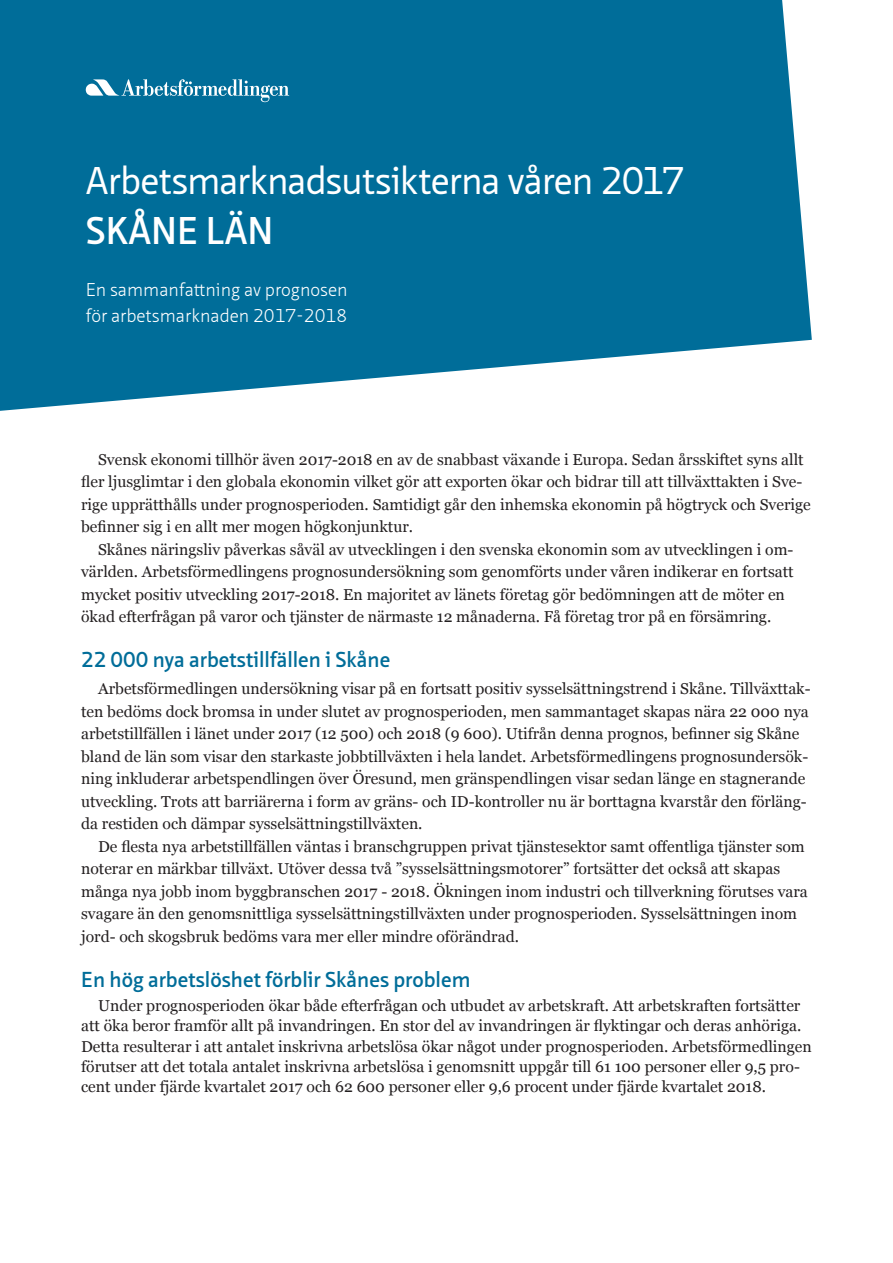
<style>
.page{position:relative;width:893px;height:1263px;background:#fff}
.page>*{position:absolute;margin:0;border:0;box-sizing:border-box;transform-origin:0 0}
.t1{font:37.5px "Neue Sans Pro";letter-spacing:-.025em;color:#fff}
.t2{font:600 37.5px "Neue Sans Pro";color:#fff}
.t3{font:600 21px "Neue Sans Pro";color:#006d99}
.t4{font:300 18px/25.5px "Neue Sans Pro";color:#fff}
.t5{font:15.75px/22.5px "Georgia";color:#231f20}
</style>
<div class="page">
<svg style="left:0;top:0;width:812px;height:411px;fill:#006d99"></svg>
<svg style="left:86px;top:79px;width:203px;height:23px"></svg>
<h1 class="t1" style="left:86px;top:157px;width:600px">Arbetsmarknadsutsikterna våren 2017</h1>
<h1 class="t2" style="left:86px;top:206px;width:189px">SKÅNE LÄN</h1>
<p class="t4" style="left:86px;top:277px;width:263px">En sammanfattning av prognosen för arbetsmarknaden 2017-2018</p>
<p class="t5" style="left:81px;top:448px;width:731px;text-indent:17px">Svensk ekonomi tillhör även 2017-2018 en av de snabbast växande i Europa. Sedan årsskiftet syns allt fler ljusglimtar i den globala ekonomin vilket gör att exporten ökar och bidrar till att tillväxttakten i Sve&shy;rige upprätthålls under prognosperioden. Samtidigt går den inhemska ekonomin på högtryck och Sverige befinner sig i en allt mer mogen högkonjunktur.</p>
<p class="t5" style="left:81px;top:538px;width:714px;text-indent:17px">Skånes näringsliv påverkas såväl av utvecklingen i den svenska ekonomin som av utvecklingen i om&shy;världen. Arbetsförmedlingens prognosundersökning som genomförts under våren indikerar en fortsatt mycket positiv utveckling 2017-2018. En majoritet av länets företag gör bedömningen att de möter en ökad efterfrågan på varor och tjänster de närmaste 12 månaderna. Få företag tror på en försämring.</p>
<h2 class="t3" style="left:81px;top:646px;width:311px">22 000 nya arbetstillfällen i Skåne</h2>
<p class="t5" style="left:81px;top:678px;width:731px;text-indent:17px">Arbetsförmedlingen undersökning visar på en fortsatt positiv sysselsättningstrend i Skåne. Tillväxttak&shy;ten bedöms dock bromsa in under slutet av prognosperioden, men sammantaget skapas nära 22 000 nya arbetstillfällen i länet under 2017 (12 500) och 2018 (9 600). Utifrån denna prognos, befinner sig Skåne bland de län som visar den starkaste jobbtillväxten i hela landet. Arbetsförmedlingens prognosundersök&shy;ning inkluderar arbetspendlingen över Öresund, men gränspendlingen visar sedan länge en stagnerande utveckling. Trots att barriärerna i form av gräns- och ID-kontroller nu är borttagna kvarstår den förläng&shy;da restiden och dämpar sysselsättningstillväxten.</p>
<p class="t5" style="left:81px;top:835px;width:728px;text-indent:17px">De flesta nya arbetstillfällen väntas i branschgruppen privat tjänstesektor samt offentliga tjänster som noterar en märkbar tillväxt. Utöver dessa två ”sysselsättningsmotorer” fortsätter det också att skapas många nya jobb inom byggbranschen 2017 - 2018. Ökningen inom industri och tillverkning förutses vara svagare än den genomsnittliga sysselsättningstillväxten under prognosperioden. Sysselsättningen inom jord- och skogsbruk bedöms vara mer eller mindre oförändrad.</p>
<h2 class="t3" style="left:81px;top:965px;width:391px">En hög arbetslöshet förblir Skånes problem</h2>
<p class="t5" style="left:81px;top:996px;width:732px;line-height:20.2px;text-indent:17px">Under prognosperioden ökar både efterfrågan och utbudet av arbetskraft. Att arbetskraften fortsätter att öka beror framför allt på invandringen. En stor del av invandringen är flyktingar och deras anhöriga.<br>Detta resulterar i att antalet inskrivna arbetslösa ökar något under prognosperioden. Arbetsförmedlingen förutser att det totala antalet inskrivna arbetslösa i genomsnitt uppgår till 61 100 personer eller 9,5 pro&shy;cent under fjärde kvartalet 2017 och 62 600 personer eller 9,6 procent under fjärde kvartalet 2018.</p>
</div>
